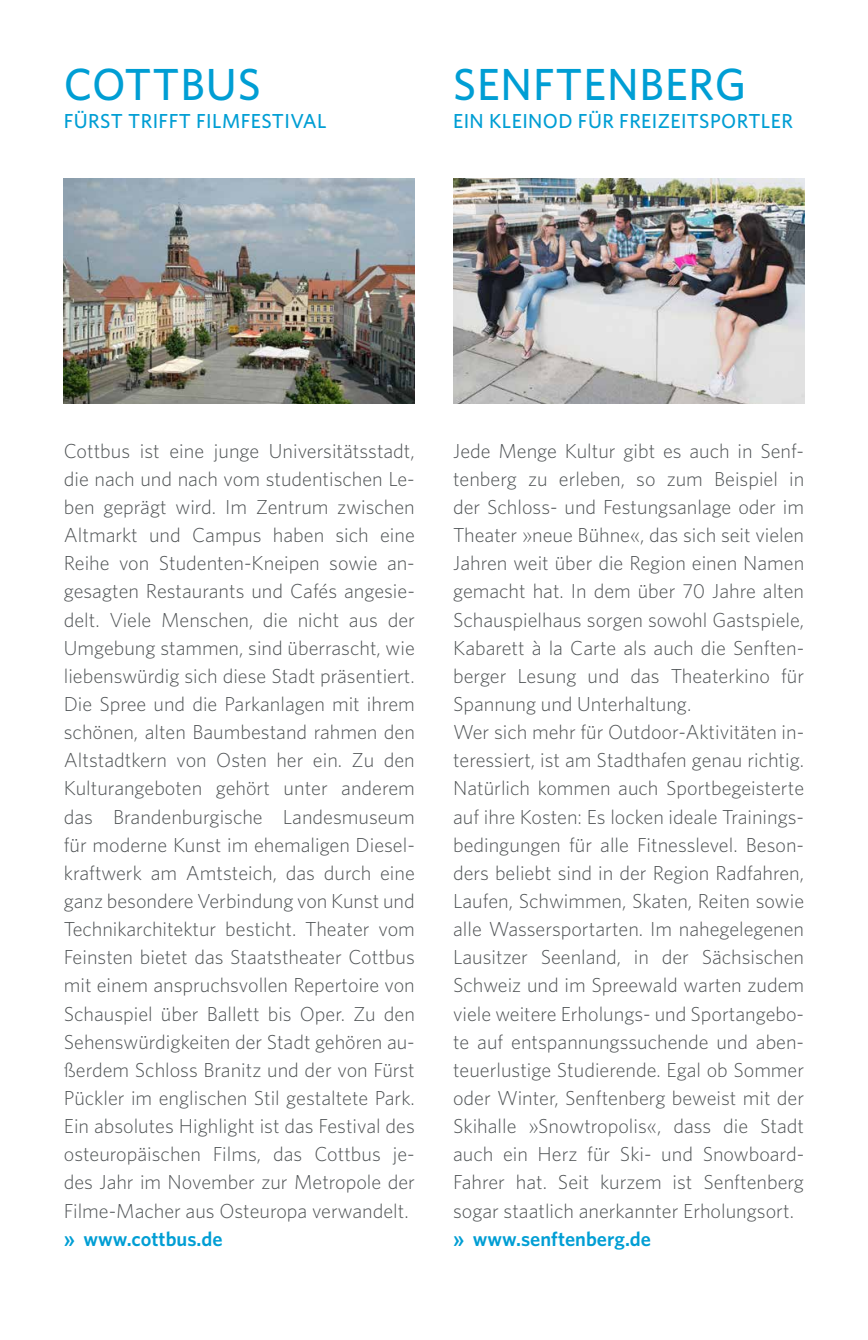
<style>
.page{position:relative;width:868px;height:1340px;background:#fff}
.page>*{position:absolute;margin:0;border:0;box-sizing:border-box;transform-origin:0 0}
.t1{font:500 45px "Whitney";letter-spacing:.02em;color:#009ed4}
.t2{font:300 20.25px/28.1px "Whitney";color:#505456;text-align:justify}
.t3{font:500 20.25px "Whitney";letter-spacing:.02em;color:#009ed4}
.t4{font:600 20.25px "Whitney";color:#009ed4}
</style>
<div class="page">
<img style="left:64px;top:179px;width:351px;height:225px">
<img style="left:453px;top:179px;width:351px;height:225px">
<h1 class="t1" style="left:64px;top:54px;width:198px">COTTBUS</h1>
<p class="t3" style="left:64px;top:107px;width:264px">FÜRST TRIFFT FILMFESTIVAL</p>
<h1 class="t1" style="left:453px;top:54px;width:294px">SENFTENBERG</h1>
<p class="t3" style="left:453px;top:107px;width:341px">EIN KLEINOD FÜR FREIZEITSPORTLER</p>
<p class="t2" style="left:64px;top:436px;width:352px">Cottbus ist eine junge Universitätsstadt, die nach und nach vom studentischen Le&shy;ben geprägt wird. Im Zentrum zwischen Altmarkt und Campus haben sich eine Reihe von Studenten-Kneipen sowie an&shy;gesagten Restaurants und Cafés angesie&shy;delt. Viele Menschen, die nicht aus der Umgebung stammen, sind überrascht, wie liebenswürdig sich diese Stadt präsentiert.<br>Die Spree und die Parkanlagen mit ihrem schönen, alten Baumbestand rahmen den Altstadtkern von Osten her ein. Zu den Kulturangeboten gehört unter anderem das Brandenburgische Landesmuseum für moderne Kunst im ehemaligen Diesel&shy;kraftwerk am Amtsteich, das durch eine ganz besondere Verbindung von Kunst und Technikarchitektur besticht. Theater vom Feinsten bietet das Staatstheater Cottbus mit einem anspruchsvollen Repertoire von Schauspiel über Ballett bis Oper. Zu den Sehenswürdigkeiten der Stadt gehören au&shy;ßerdem Schloss Branitz und der von Fürst Pückler im englischen Stil gestaltete Park.<br>Ein absolutes Highlight ist das Festival des osteuropäischen Films, das Cottbus je&shy;des Jahr im November zur Metropole der Filme-Macher aus Osteuropa verwandelt.</p>
<p class="t4" style="left:64px;top:1225px;width:160px">» www.cottbus.de</p>
<p class="t2" style="left:453px;top:436px;width:352px;text-align:left">Jede Menge Kultur gibt es auch in Senf&shy;tenberg zu erleben, so zum Beispiel in der Schloss- und Festungsanlage oder im Theater »neue Bühne«, das sich seit vielen Jahren weit über die Region einen Namen gemacht hat. In dem über 70 Jahre alten Schauspielhaus sorgen sowohl Gastspiele, Kabarett à la Carte als auch die Senften&shy;berger Lesung und das Theaterkino für Spannung und Unterhaltung.<br>Wer sich mehr für Outdoor-Aktivitäten in&shy;teressiert, ist am Stadthafen genau richtig.<br>Natürlich kommen auch Sportbegeisterte auf ihre Kosten: Es locken ideale Trainings&shy;bedingungen für alle Fitnesslevel. Beson&shy;ders beliebt sind in der Region Radfahren, Laufen, Schwimmen, Skaten, Reiten sowie alle Wassersportarten. Im nahegelegenen Lausitzer Seenland, in der Sächsischen Schweiz und im Spreewald warten zudem viele weitere Erholungs- und Sportangebo&shy;te auf entspannungssuchende und aben&shy;teuerlustige Studierende. Egal ob Sommer oder Winter, Senftenberg beweist mit der Skihalle »Snowtropolis«, dass die Stadt auch ein Herz für Ski- und Snowboard-Fahrer hat. Seit kurzem ist Senftenberg sogar staatlich anerkannter Erholungsort.</p>
<p class="t4" style="left:453px;top:1225px;width:199px">» www.senftenberg.de</p>
</div>
